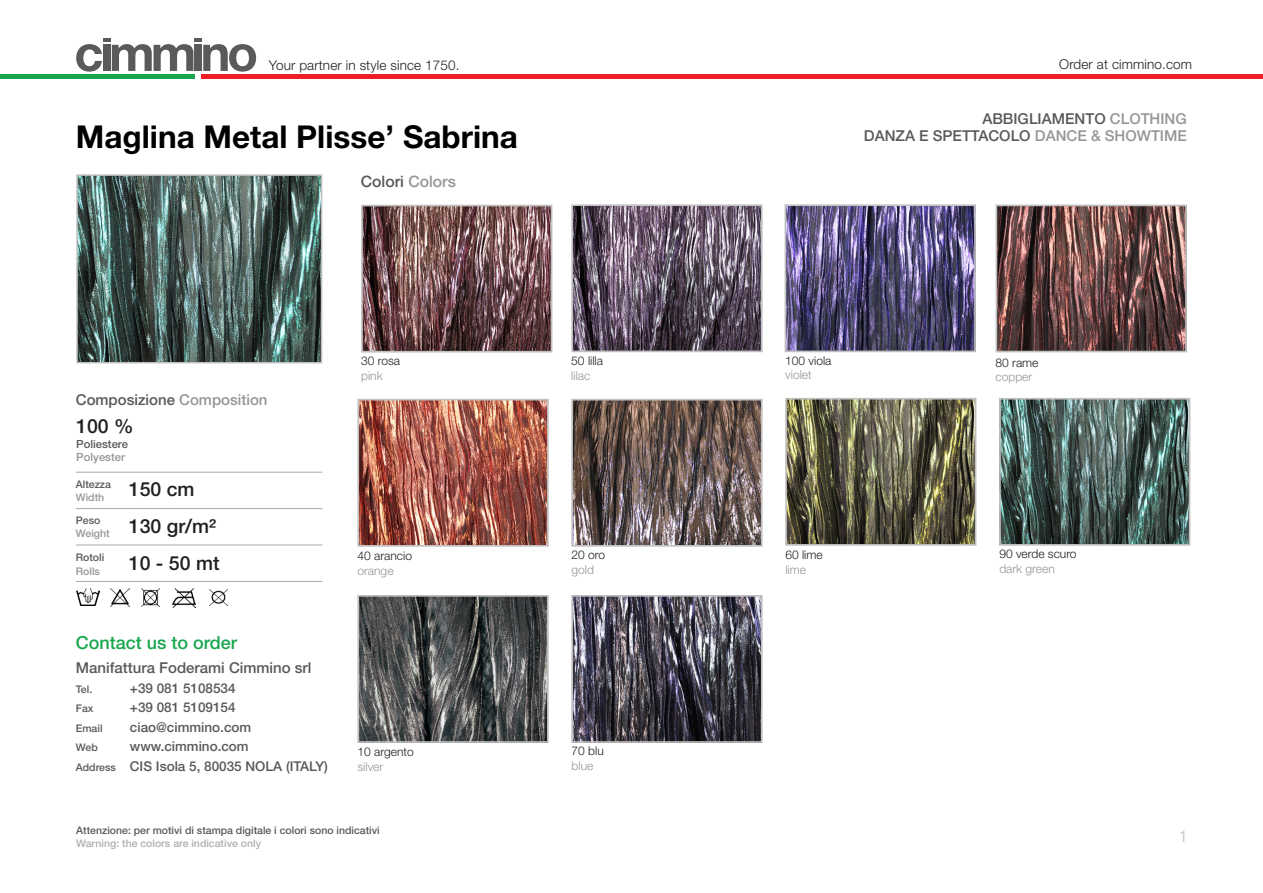
<style>
.page{position:relative;width:1263px;height:893px;background:#fff}
.page>*{position:absolute;margin:0;border:0;box-sizing:border-box;transform-origin:0 0}
.titolo_articolo{font:700 31.5px "Helvetica Neue LT Pro";color:#000}
.composizione_articol{font:500 19.5px "Helvetica Neue LT Pro";color:#231f20}
.composizione_articol-2{font:500 18px "Helvetica Neue LT Pro";color:#1aa64f}
.Numeri_pagine{font:condensed 16.5px "Helvetica Neue LT Pro";color:#cbc8c9}
.composizione_articol-3{font:500 15.75px "Helvetica Neue LT Pro";color:#59595b}
.composizione_articol-4{font:500 15px "Helvetica Neue LT Pro";color:#59595b}
.composizione_articol-5{font:500 13.5px "Helvetica Neue LT Pro";color:#59595b}
.t1{font:300 13.5px "Helvetica Neue LT Pro";letter-spacing:.01em;color:#231f20}
.t2{font:300 13.5px "Helvetica Neue LT Pro";letter-spacing:.01em;color:#241f21}
.didascalie{font:300 12px "Helvetica Neue LT Pro";color:#231f20}
.didascalie-2{font:300 12px "Helvetica Neue LT Pro";color:#959696}
.composizione_articol-6{font:500 11.25px "Helvetica Neue LT Pro";color:#59595b}
.composizione_articol-7{font:500 11.25px "Helvetica Neue LT Pro";color:#959696}
.composizione_articol-8{font:500 10.5px "Helvetica Neue LT Pro";color:#59595b}
.composizione_articol-9{font:500 10.5px "Helvetica Neue LT Pro";color:#b0afaf}
.composizione_articol-10{font:500 10.5px "Helvetica Neue LT Pro";color:#959696}
.s1{color:#959696}
.s2{font-size:10.5px}
</style>
<div class="page">
<svg style="left:76px;top:38px;width:180px;height:34px"></svg>
<div style="left:202px;top:74px;width:1061px;height:5px;background:#ee2026"></div>
<div style="left:0;top:74px;width:195px;height:5px;background:#1aa64f"></div>
<img style="left:79px;top:177px;width:240px;height:183px">
<div style="left:76px;top:174px;width:246px;height:189px;border:2px solid #c0c0c0"></div>
<img style="left:364px;top:208px;width:185px;height:142px">
<div style="left:361px;top:205px;width:191px;height:148px;border:2px solid #c0c0c0"></div>
<img style="left:574px;top:207px;width:186px;height:142px">
<div style="left:571px;top:204px;width:192px;height:148px;border:2px solid #c0c0c0"></div>
<img style="left:360px;top:402px;width:186px;height:142px">
<div style="left:357px;top:399px;width:192px;height:148px;border:2px solid #c0c0c0"></div>
<img style="left:360px;top:598px;width:186px;height:142px">
<div style="left:357px;top:595px;width:192px;height:148px;border:2px solid #c0c0c0"></div>
<img style="left:788px;top:401px;width:185px;height:142px">
<div style="left:785px;top:398px;width:191px;height:148px;border:2px solid #c0c0c0"></div>
<img style="left:787px;top:207px;width:186px;height:142px">
<div style="left:784px;top:204px;width:192px;height:148px;border:2px solid #c0c0c0"></div>
<img style="left:574px;top:402px;width:186px;height:142px">
<div style="left:571px;top:399px;width:192px;height:148px;border:2px solid #c0c0c0"></div>
<img style="left:574px;top:598px;width:186px;height:142px">
<div style="left:571px;top:595px;width:192px;height:148px;border:2px solid #c0c0c0"></div>
<img style="left:1002px;top:401px;width:185px;height:142px">
<div style="left:999px;top:398px;width:191px;height:148px;border:2px solid #c0c0c0"></div>
<img style="left:998px;top:208px;width:186px;height:141px">
<div style="left:995px;top:205px;width:192px;height:147px;border:2px solid #c0c0c0"></div>
<hr style="left:76px;top:581px;width:246px;height:1px;background:#a8a9ad">
<hr style="left:76px;top:472px;width:246px;height:1px;background:#a8a9ad">
<hr style="left:76px;top:545px;width:246px;height:1px;background:#a8a9ad">
<hr style="left:76px;top:508px;width:246px;height:1px;background:#a8a9ad">
<img style="left:110px;top:589px;width:19px;height:18px">
<img style="left:172px;top:588px;width:24px;height:20px">
<img style="left:210px;top:589px;width:17px;height:17px">
<img style="left:76px;top:589px;width:24px;height:16px">
<img style="left:141px;top:588px;width:18px;height:18px">
<p class="t1" style="left:269px;top:57px;width:192px">Your partner in style since 1750.</p>
<p class="t2" style="left:1059px;top:56px;width:134px">Order at cimmino.com</p>
<p class="titolo_articolo" style="left:76px;top:117px;width:443px">Maglina Metal Plisse’ Sabrina</p>
<p class="composizione_articol-3" style="left:361px;top:172px;width:97px">Colori <span class="s1">Colors</span></p>
<p class="composizione_articol-4" style="left:76px;top:391px;width:193px">Composizione <span class="s1">Composition</span></p>
<p class="composizione_articol" style="left:76px;top:414px;width:59px">100 %</p>
<p class="composizione_articol-6" style="left:76px;top:437px;width:53px">Poliestere</p>
<p class="composizione_articol-7" style="left:76px;top:450px;width:50px">Polyester</p>
<p class="composizione_articol-8" style="left:76px;top:478px;width:37px">Altezza</p>
<p class="composizione_articol-10" style="left:76px;top:491px;width:30px">Width</p>
<p class="composizione_articol-8" style="left:76px;top:514px;width:26px">Peso</p>
<p class="composizione_articol-10" style="left:76px;top:527px;width:35px">Weight</p>
<p class="composizione_articol-8" style="left:76px;top:551px;width:30px">Rotoli</p>
<p class="composizione_articol-10" style="left:76px;top:565px;width:26px">Rolls</p>
<p class="composizione_articol" style="left:129px;top:478px;width:67px">150 cm</p>
<p class="composizione_articol" style="left:129px;top:514px;width:89px">130 gr/m²</p>
<p class="composizione_articol" style="left:129px;top:551px;width:92px">10 - 50 mt</p>
<p class="composizione_articol-2" style="left:76px;top:631px;width:163px">Contact us to order</p>
<p class="composizione_articol-4" style="left:76px;top:659px;width:237px">Manifattura Foderami Cimmino srl</p>
<p class="composizione_articol-8" style="left:76px;top:683px;width:18px">Tel.</p>
<p class="composizione_articol-5" style="left:130px;top:680px;width:107px">+39 081 5108534</p>
<p class="composizione_articol-8" style="left:76px;top:702px;width:19px">Fax</p>
<p class="composizione_articol-5" style="left:130px;top:700px;width:107px">+39 081 5109154</p>
<p class="composizione_articol-8" style="left:76px;top:722px;width:28px">Email</p>
<p class="composizione_articol-5" style="left:130px;top:719px;width:123px">ciao@cimmino.com</p>
<p class="composizione_articol-8" style="left:76px;top:741px;width:23px">Web</p>
<p class="composizione_articol-5" style="left:130px;top:739px;width:120px">www.cimmino.com</p>
<p class="composizione_articol-5" style="left:76px;top:758px;width:254px"><span class="s2">Address</span> CIS Isola 5, 80035 NOLA (ITALY)</p>
<p class="didascalie" style="left:361px;top:354px;width:40px">30 rosa</p>
<p class="didascalie-2" style="left:361px;top:368px;width:23px">pink</p>
<p class="didascalie" style="left:357px;top:548px;width:56px">40 arancio</p>
<p class="didascalie-2" style="left:357px;top:563px;width:38px">orange</p>
<p class="didascalie" style="left:357px;top:745px;width:58px">10 argento</p>
<p class="didascalie-2" style="left:357px;top:759px;width:27px">silver</p>
<p class="composizione_articol-8" style="left:76px;top:824px;width:305px">Attenzione: per motivi di stampa digitale i colori sono indicativi</p>
<p class="composizione_articol-9" style="left:76px;top:837px;width:186px">Warning: the colors are indicative only</p>
<p class="didascalie" style="left:571px;top:354px;width:33px">50 lilla</p>
<p class="didascalie-2" style="left:571px;top:368px;width:21px">lilac</p>
<p class="didascalie" style="left:572px;top:547px;width:35px">20 oro</p>
<p class="didascalie-2" style="left:572px;top:562px;width:24px">gold</p>
<p class="didascalie" style="left:572px;top:744px;width:34px">70 blu</p>
<p class="didascalie-2" style="left:572px;top:758px;width:23px">blue</p>
<p class="composizione_articol-4" style="left:982px;top:110px;width:206px">ABBIGLIAMENTO <span class="s1">CLOTHING</span></p>
<p class="composizione_articol-4" style="left:864px;top:126px;width:324px">DANZA E SPETTACOLO <span class="s1">DANCE &amp; SHOWTIME</span></p>
<p class="didascalie" style="left:785px;top:353px;width:48px">100 viola</p>
<p class="didascalie-2" style="left:785px;top:368px;width:28px">violet</p>
<p class="didascalie" style="left:785px;top:547px;width:39px">60 lime</p>
<p class="didascalie-2" style="left:785px;top:562px;width:22px">lime</p>
<p class="didascalie" style="left:995px;top:355px;width:44px">80 rame</p>
<p class="didascalie-2" style="left:995px;top:369px;width:38px">copper</p>
<p class="didascalie" style="left:999px;top:547px;width:79px">90 verde scuro</p>
<p class="didascalie-2" style="left:999px;top:561px;width:57px">dark green</p>
<p class="Numeri_pagine" style="left:1179px;top:827px;width:9px">1</p>
</div>
